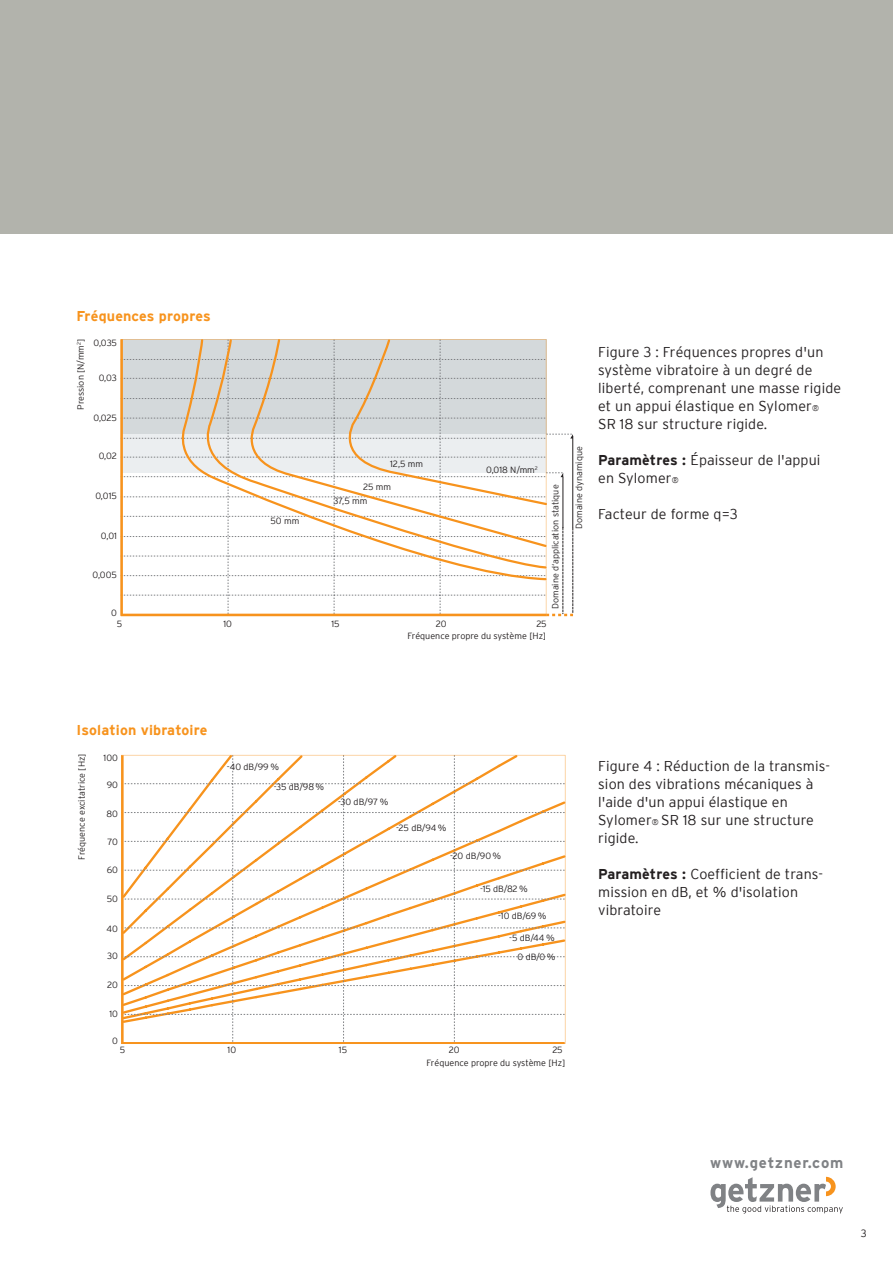
<style>
.page{position:relative;width:893px;height:1263px;background:#fff}
.page>*{position:absolute;margin:0;border:0;box-sizing:border-box;transform-origin:0 0}
.t1{font:700 15px "Interstate";letter-spacing:.055em;color:#808285}
.t2{font:300 14.25px/18px "Interstate";letter-spacing:.01em;color:#231f20}
.t3{font:700 14.25px "Interstate";letter-spacing:.01em;color:#f7931d}
.t4{font:300 10.5px "Interstate";color:#231f20}
.t5{font:300 9px/11.4px "Interstate";color:#231f20}
.s1{font-size:8.25px}
.s2{font-weight:700}
</style>
<div class="page">
<div style="left:0;top:0;width:893px;height:234px;background:#b2b3ac"></div>
<svg style="left:710px;top:1177px;width:133px;height:36px"></svg>
<svg style="left:546px;top:339px;width:28px;height:277px"></svg>
<svg style="left:121px;top:339px;width:425px;height:277px"></svg>
<svg style="left:121px;top:755px;width:444px;height:289px"></svg>
<p class="t3" style="left:77px;top:310px;width:136px">Fréquences propres</p>
<p class="t5" style="left:75px;top:410px;width:72px;rotate:-90deg">Pression [N/mm<sup>2</sup>]</p>
<p class="t5" style="left:94px;top:337px;width:25px">0,035</p>
<p class="t5" style="left:99px;top:372px;width:20px">0,03</p>
<p class="t5" style="left:94px;top:412px;width:25px">0,025</p>
<p class="t5" style="left:99px;top:450px;width:20px">0,02</p>
<p class="t5" style="left:95px;top:490px;width:23px">0,015</p>
<p class="t5" style="left:101px;top:530px;width:18px">0,01</p>
<p class="t5" style="left:92px;top:569px;width:26px">0,005</p>
<p class="t5" style="left:117px;top:607px;width:7px;text-indent:-6px">0<br>5</p>
<p class="t5" style="left:223px;top:618px;width:10px">10</p>
<p class="t5" style="left:331px;top:618px;width:10px">15</p>
<p class="t5" style="left:436px;top:618px;width:12px">20</p>
<p class="t5" style="left:536px;top:618px;width:12px">25</p>
<p class="t5" style="left:390px;top:458px;width:35px">12,5 mm</p>
<p class="t5" style="left:334px;top:479px;width:59px;line-height:14.5px;text-indent:30px">25 mm<br>37,5 mm</p>
<p class="t5" style="left:486px;top:464px;width:53px">0,018 N/mm<sup>2</sup></p>
<p class="t5" style="left:549px;top:609px;width:126px;rotate:-90deg">Domaine d‘application statique</p>
<p class="t5" style="left:271px;top:515px;width:30px">50 mm</p>
<p class="t5" style="left:407px;top:630px;width:140px">Fréquence propre du système [Hz]</p>
<p class="t5" style="left:573px;top:529px;width:84px;rotate:-90deg">Domaine dynamique</p>
<p class="t2" style="left:598px;top:343px;width:245px">Figure 3 : Fréquences propres d'un système vibratoire à un degré de liberté, comprenant une masse rigide et un appui élastique en Sylomer<span class="s1">®<br></span>SR 18 sur structure rigide.</p>
<p class="t2" style="left:598px;top:451px;width:224px"><span class="s2">Paramètres :</span> Épaisseur de l'appui en Sylomer<span class="s1">®</span></p>
<p class="t2" style="left:598px;top:505px;width:141px">Facteur de forme q=3</p>
<p class="t3" style="left:77px;top:724px;width:132px">Isolation vibratoire</p>
<p class="t5" style="left:76px;top:859px;width:107px;rotate:-90deg">Fréquence excitatrice [Hz]</p>
<p class="t5" style="left:104px;top:752px;width:16px">100</p>
<p class="t5" style="left:107px;top:779px;width:13px">90</p>
<p class="t5" style="left:106px;top:808px;width:13px">80</p>
<p class="t5" style="left:108px;top:836px;width:12px">70</p>
<p class="t5" style="left:107px;top:864px;width:13px">60</p>
<p class="t5" style="left:107px;top:893px;width:13px">50</p>
<p class="t5" style="left:107px;top:923px;width:13px">40</p>
<p class="t5" style="left:107px;top:950px;width:12px">30</p>
<p class="t5" style="left:107px;top:979px;width:12px">20</p>
<p class="t5" style="left:109px;top:1008px;width:10px">10</p>
<p class="t5" style="left:112px;top:1035px;width:7px">0</p>
<p class="t5" style="left:120px;top:1044px;width:7px">5</p>
<p class="t5" style="left:227px;top:761px;width:54px">-40 dB/99 %</p>
<p class="t5" style="left:274px;top:781px;width:52px">-35 dB/98 %</p>
<p class="t5" style="left:338px;top:796px;width:52px">-30 dB/97 %</p>
<p class="t5" style="left:396px;top:822px;width:52px">-25 dB/94 %</p>
<p class="t5" style="left:450px;top:850px;width:53px">-20 dB/90 %</p>
<p class="t5" style="left:480px;top:883px;width:49px">-15 dB/82 %</p>
<p class="t5" style="left:498px;top:910px;width:50px">-10 dB/69 %</p>
<p class="t5" style="left:509px;top:929px;width:48px;line-height:19px;text-align:right">-5 dB/44 %<br>0 dB/0 %</p>
<p class="t5" style="left:228px;top:1044px;width:10px">10</p>
<p class="t5" style="left:339px;top:1044px;width:10px">15</p>
<p class="t5" style="left:449px;top:1044px;width:12px">20</p>
<p class="t5" style="left:552px;top:1044px;width:12px">25</p>
<p class="t5" style="left:427px;top:1057px;width:140px">Fréquence propre du système [Hz]</p>
<p class="t2" style="left:598px;top:757px;width:233px">Figure 4 : Réduction de la transmis&shy;sion des vibrations mécaniques à l'aide d'un appui élastique en<br>Sylomer<span class="s1">®</span> SR 18 sur une structure rigide.</p>
<p class="t2" style="left:598px;top:865px;width:226px"><span class="s2">Paramètres :</span> Coeficient de trans&shy;mission en dB, et % d'isolation vibratoire</p>
<p class="t1" style="left:710px;top:1157px;width:135px">www.getzner.com</p>
<p class="t4" style="left:861px;top:1228px;width:7px">3</p>
</div>
